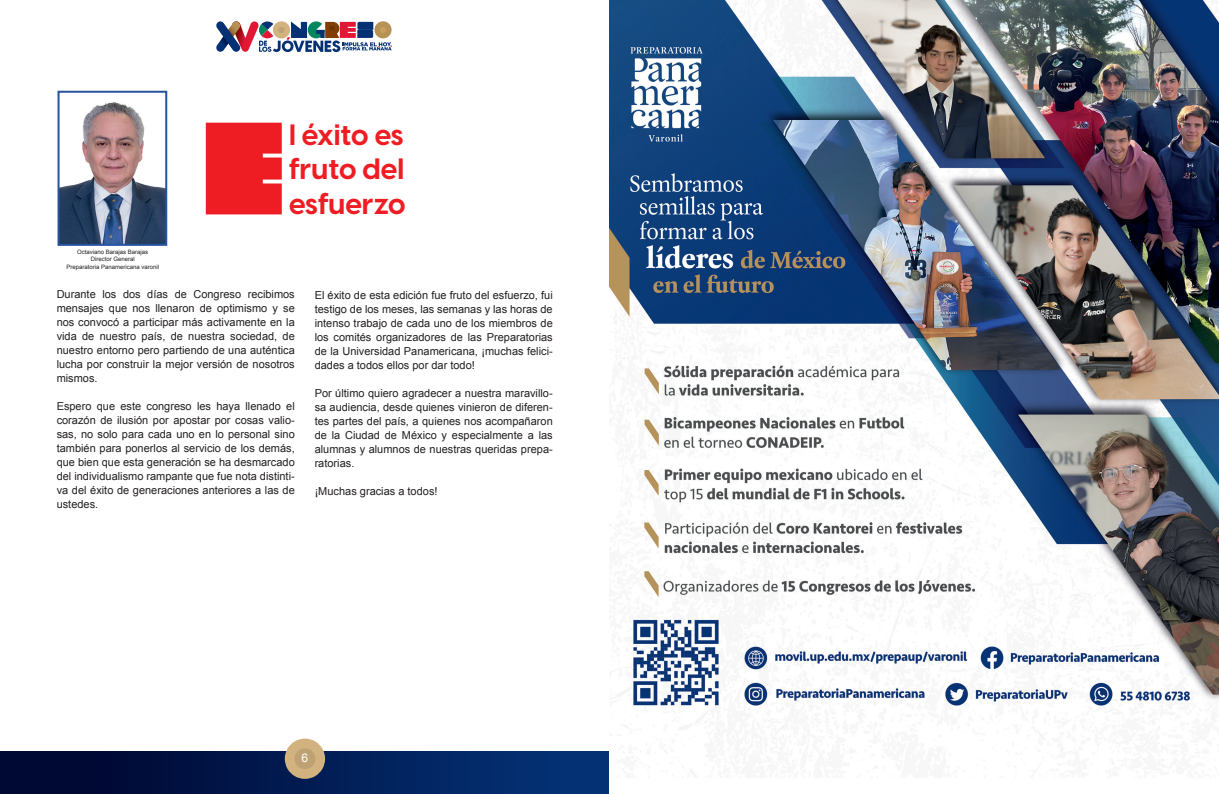
<style>
.page{position:relative;width:1219px;height:794px;background:#fff}
.page>*{position:absolute;margin:0;border:0;box-sizing:border-box;transform-origin:0 0}
.t1{font:131px "Lot";color:#ee1d23}
.t2{font:700 29px/34.8px "Visby CF";color:#ee1d23}
.t3{font:12px "Arial";color:#fff}
.t4{font:11px/14px "Arial";color:#231f20;text-align:justify}
.t5{font:6px/7.2px "Arial";color:#231f20;text-align:center}
</style>
<div class="page">
<div style="left:0;top:751px;width:610px;height:43px;background:linear-gradient(to right,#00032b,#043479)"></div>
<svg style="left:216px;top:21px;width:176px;height:31px"></svg>
<svg style="left:285px;top:738px;width:40px;height:41px;background:#bba686"></svg>
<img style="left:61px;top:102px;width:103px;height:141px">
<div style="left:58px;top:91px;width:109px;height:155px;border:2px solid #2654a1"></div>
<img style="left:610px;top:0;width:609px;height:777px">
<p class="t5" style="left:66px;top:249px;width:94px">Octaviano Barajas Barajas<br>Director General<br>Preparatoria Panamericana varonil</p>
<h1 class="t1" style="left:202px;top:116px;width:85px">E</h1>
<h2 class="t2" style="left:289px;top:117px;width:117px">l éxito es fruto del</h2>
<h2 class="t2" style="left:289px;top:187px;width:118px">esfuerzo</h2>
<p class="t4" style="left:57px;top:287px;width:240px">Durante los dos días de Congreso recibimos mensajes que nos llenaron de optimismo y se nos convocó a participar más activamente en la vida de nuestro país, de nuestra sociedad, de nuestro entorno pero partiendo de una auténtica lucha por construir la mejor versión de nosotros mismos.</p>
<p class="t4" style="left:57px;top:399px;width:240px">Espero que este congreso les haya llenado el corazón de ilusión por apostar por cosas valio&shy;sas, no solo para cada uno en lo personal sino también para ponerlos al servicio de los demás, que bien que esta generación se ha desmarcado del individualismo rampante que fue nota distinti&shy;va del éxito de generaciones anteriores a las de ustedes.</p>
<p class="t4" style="left:315px;top:288px;width:240px">El éxito de esta edición fue fruto del esfuerzo, fui testigo de los meses, las semanas y las horas de intenso trabajo de cada uno de los miembros de los comités organizadores de las Preparatorias de la Universidad Panamericana, ¡muchas felici&shy;dades a todos ellos por dar todo!</p>
<p class="t4" style="left:315px;top:386px;width:240px">Por último quiero agradecer a nuestra maravillo&shy;sa audiencia, desde quienes vinieron de diferen&shy;tes partes del país, a quienes nos acompañaron de la Ciudad de México y especialmente a las alumnas y alumnos de nuestras queridas prepa&shy;ratorias.</p>
<p class="t4" style="left:315px;top:484px;width:124px">¡Muchas gracias a todos!</p>
<p class="t3" style="left:301px;top:750px;width:8px">6</p>
</div>
